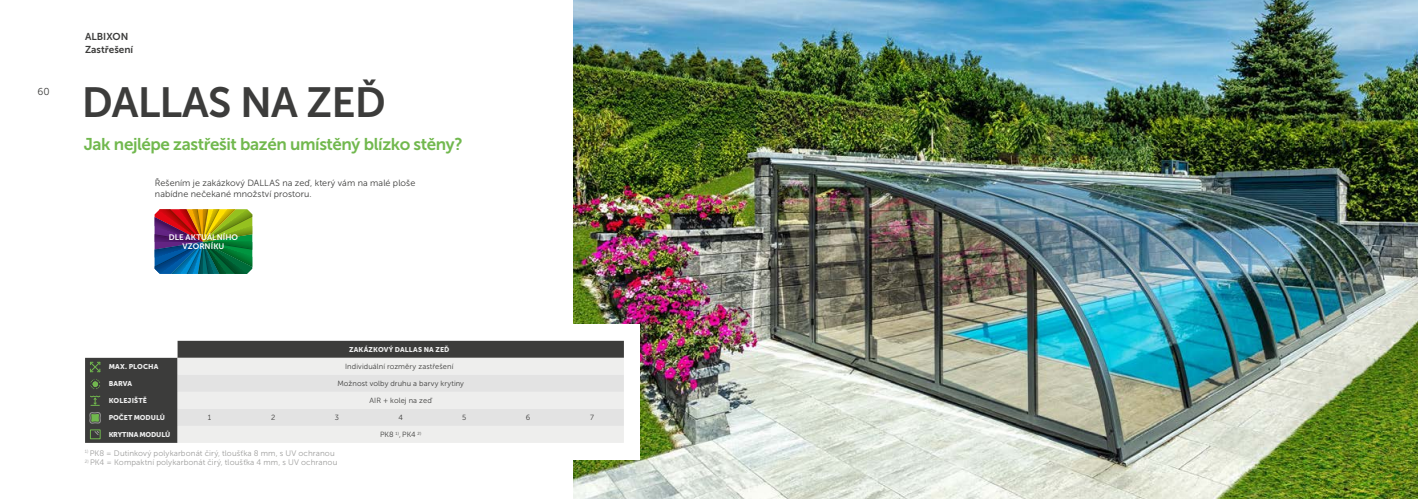
<style>
.page{position:relative;width:1418px;height:499px;background:#fff}
.page>*{position:absolute;margin:0;border:0;box-sizing:border-box;transform-origin:0 0}
.t1{font:42px "Museo Sans 700";letter-spacing:-.02em;color:#3c3c3b}
.t2{font:17px "Museo Sans 700";letter-spacing:-.025em;color:#71b84e}
.t3{font:10px/12.5px "Museo Sans 700";color:#3c3c3b}
.t4{font:10px "Museo Sans 300";color:#3c3c3b}
.t5{font:9px/10.8px "Museo Sans 300";letter-spacing:.01em;color:#3c3c3b}
.t6{font:8px "Museo Sans 300";letter-spacing:.01em;color:#9d9d9c}
.t7{font:8px/9.6px "Museo Sans 700";letter-spacing:.01em;color:#fff;text-align:center}
.t8{font:7.5px "Museo Sans 300";letter-spacing:.015em;color:#3c3c3b}
.t9{font:7px "Museo Sans 900";letter-spacing:.01em;color:#ededed}
.t10{font:7px "Museo Sans 900";letter-spacing:-.03em;color:#ededed}
</style>
<div class="page">
<img style="left:574px;top:0;width:843px;height:499px">
<div style="left:530px;top:324px;width:109px;height:135px;background:#fff"></div>
<svg style="left:85px;top:341px;width:539px;height:102px;background:#50504f"></svg>
<div style="left:177px;top:358px;width:447px;height:85px;background:#eeeeed"></div>
<svg style="left:177px;top:375px;width:447px;height:51px;background:#e6e6e6"></svg>
<svg style="left:155px;top:209px;width:97px;height:65px;background:#516647"></svg>
<svg style="left:90px;top:362px;width:10px;height:10px"></svg>
<svg style="left:89px;top:412px;width:12px;height:11px"></svg>
<div style="left:90px;top:429px;width:10px;height:10px;border:1px solid #71b84e"></div>
<svg style="left:94px;top:430px;width:6px;height:6px"></svg>
<svg style="left:89px;top:378px;width:12px;height:28px"></svg>
<p class="t4" style="left:38px;top:87px;width:14px">60</p>
<p class="t3" style="left:85px;top:30px;width:50px">ALBIXON<br>Zastřešení</p>
<h1 class="t1" style="left:82px;top:79px;width:305px">DALLAS NA ZEĎ</h1>
<h2 class="t2" style="left:84px;top:134px;width:380px">Jak nejlépe zastřešit bazén umístěný blízko stěny?</h2>
<p class="t5" style="left:155px;top:177px;width:262px">Řešením je zakázkový DALLAS na zeď, který vám na malé ploše nabídne nečekané množství prostoru.</p>
<p class="t7" style="left:169px;top:232px;width:71px">DLE AKTUÁLNÍHO<br>VZORNÍKU</p>
<p class="t9" style="left:349px;top:345px;width:102px">ZAKÁZKOVÝ DALLAS NA ZEĎ</p>
<p class="t9" style="left:109px;top:362px;width:51px">MAX. PLOCHA</p>
<p class="t8" style="left:345px;top:362px;width:110px">Individuální rozměry zastřešení</p>
<p class="t9" style="left:109px;top:379px;width:25px">BARVA</p>
<p class="t8" style="left:337px;top:379px;width:128px">Možnost volby druhu a barvy krytiny</p>
<p class="t9" style="left:109px;top:396px;width:40px">KOLEJIŠTĚ</p>
<p class="t8" style="left:369px;top:396px;width:64px">AIR + kolej na zeď</p>
<p class="t9" style="left:109px;top:413px;width:58px">POČET MODULŮ</p>
<p class="t8" style="left:208px;top:413px;width:5px">1</p>
<p class="t8" style="left:271px;top:413px;width:6px">2</p>
<p class="t8" style="left:335px;top:413px;width:6px">3</p>
<p class="t8" style="left:398px;top:413px;width:6px">4</p>
<p class="t8" style="left:462px;top:413px;width:6px">5</p>
<p class="t8" style="left:526px;top:413px;width:6px">6</p>
<p class="t8" style="left:590px;top:413px;width:5px">7</p>
<p class="t10" style="left:109px;top:430px;width:63px">KRYTINA MODULŮ</p>
<p class="t8" style="left:380px;top:430px;width:43px">PK8 <sup>1)</sup>, PK4 <sup>2)</sup></p>
<p class="t6" style="left:85px;top:449px;width:251px"><sup>1)</sup> PK8 = Dutinkový polykarbonát čirý, tloušťka 8 mm, s UV ochranou</p>
<p class="t6" style="left:85px;top:458px;width:254px"><sup>2)</sup> PK4 = Kompaktní polykarbonát čirý, tloušťka 4 mm, s UV ochranou</p>
</div>
